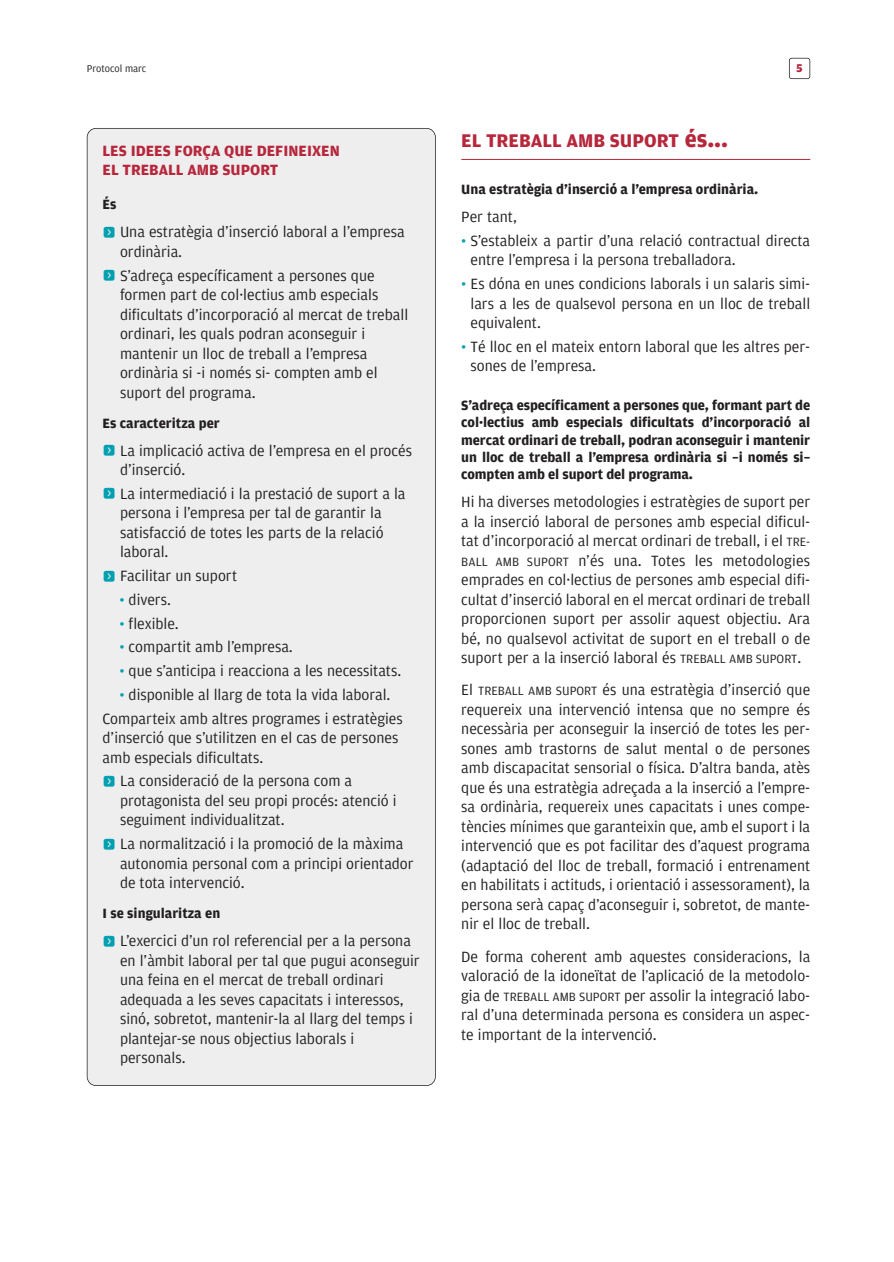
<style>
.page{position:relative;width:894px;height:1262px;background:#fff}
.page>*{position:absolute;margin:0;border:0;box-sizing:border-box;transform-origin:0 0}
.t1{font:700 19.5px "Amplitude";color:#b7273c}
.t2{font:15.75px/19.5px "Amplitude";color:#231f20}
.t3{font:700 15.75px/18.8px "Amplitude";color:#b7273c}
.t4{font:700 14.25px/17.2px "Amplitude";color:#231f20;text-align:justify}
.t5{font:900 12px "Amplitude";color:#b7273c}
.t6{font:10.5px "Amplitude";color:#231f20}
.s1{color:#00a0b0}
.s2{font-size:24px}
.s3{font-size:12.75px}
</style>
<div class="page">
<div style="left:788px;top:58px;width:22px;height:21px;border:2px solid #231f20;border-radius:3px"></div>
<hr style="left:461px;top:159px;width:349px;height:1px;background:#b7273c">
<div style="left:87px;top:129px;width:348px;height:956px;background:#eeeeef;border-radius:9px"></div>
<div style="left:87px;top:128px;width:348px;height:958px;border:2px solid #231f20;border-radius:9px"></div>
<p class="t6" style="left:87px;top:64px;width:61px">Protocol marc</p>
<p class="t5" style="left:796px;top:63px;width:8px">5</p>
<p class="t3" style="left:102px;top:143px;width:239px">LES IDEES FORÇA QUE DEFINEIXEN<br>EL TREBALL AMB SUPORT</p>
<p class="t4" style="left:102px;top:197px;width:16px">És</p>
<p class="t2" style="left:120px;top:223px;width:286px;text-indent:-17px"><sub>f</sub> Una estratègia d’inserció laboral a l’empresa ordinària.</p>
<p class="t2" style="left:120px;top:267px;width:290px;text-indent:-17px"><sub>f</sub> S’adreça específicament a persones que formen part de col·lectius amb especials dificultats d’incorporació al mercat de treball ordinari, les quals podran aconseguir i mantenir un lloc de treball a l’empresa ordinària si -i només si- compten amb el suport del programa.</p>
<p class="t4" style="left:102px;top:415px;width:119px">Es caracteritza per</p>
<p class="t2" style="left:120px;top:442px;width:293px;text-indent:-17px"><sub>f</sub> La implicació activa de l’empresa en el procés d’inserció.</p>
<p class="t2" style="left:120px;top:485px;width:287px;text-indent:-17px"><sub>f</sub> La intermediació i la prestació de suport a la persona i l’empresa per tal de garantir la satisfacció de totes les parts de la relació laboral.</p>
<p class="t2" style="left:102px;top:567px;width:136px"><sub>f</sub> Facilitar un suport</p>
<p class="t2" style="left:119px;top:591px;width:53px"><span class="s1">•</span> divers.</p>
<p class="t2" style="left:119px;top:615px;width:61px"><span class="s1">•</span> flexible.</p>
<p class="t2" style="left:119px;top:638px;width:175px"><span class="s1">•</span> compartit amb l’empresa.</p>
<p class="t2" style="left:119px;top:662px;width:283px"><span class="s1">•</span> que s’anticipa i reacciona a les necessitats.</p>
<p class="t2" style="left:102px;top:684px;width:301px;line-height:23.7px;text-align:center"><span class="s1">•</span> disponible al llarg de tota la vida laboral.<br>Comparteix amb altres programes i estratègies</p>
<p class="t2" style="left:102px;top:729px;width:297px">d’inserció que s’utilitzen en el cas de persones amb especials dificultats.</p>
<p class="t2" style="left:120px;top:772px;width:278px;text-indent:-17px"><sub>f</sub> La consideració de la persona com a protagonista del seu propi procés: atenció i seguiment individualitzat.</p>
<p class="t2" style="left:120px;top:835px;width:295px;text-indent:-17px"><sub>f</sub> La normalització i la promoció de la màxima autonomia personal com a principi orientador de tota intervenció.</p>
<p class="t4" style="left:102px;top:906px;width:119px">I se singularitza en</p>
<p class="t2" style="left:120px;top:932px;width:301px;text-indent:-17px"><sub>f</sub> L’exercici d’un rol referencial per a la persona en l’àmbit laboral per tal que pugui aconseguir una feina en el mercat de treball ordinari adequada a les seves capacitats i interessos, sinó, sobretot, mantenir-la al llarg del temps i plantejar-se nous objectius laborals i personals.</p>
<p class="t1" style="left:461px;top:133px;width:268px">EL TREBALL AMB SUPORT <span class="s2">és...</span></p>
<p class="t4" style="left:461px;top:182px;width:298px">Una estratègia d’inserció a l’empresa ordinària.</p>
<p class="t2" style="left:461px;top:208px;width:57px">Per tant,</p>
<p class="t2" style="left:470px;top:232px;width:341px;text-indent:-9px"><span class="s1">•</span> S’estableix a partir d’una relació contractual directa entre l’empresa i la persona treballadora.</p>
<p class="t2" style="left:470px;top:275px;width:341px;text-align:justify;text-indent:-9px"><span class="s1">•</span> Es dóna en unes condicions laborals i un salaris simi&shy;lars a les de qualsevol persona en un lloc de treball equivalent.</p>
<p class="t2" style="left:470px;top:338px;width:341px;text-indent:-9px"><span class="s1">•</span> Té lloc en el mateix entorn laboral que les altres per&shy;sones de l’empresa.</p>
<p class="t4" style="left:461px;top:398px;width:350px">S’adreça específicament a persones que, formant part de col·lectius amb especials dificultats d’incorporació al mercat ordinari de treball, podran aconseguir i mantenir un lloc de treball a l’empresa ordinària si –i només si– compten amb el suport del programa.</p>
<p class="t2" style="left:461px;top:493px;width:350px;text-align:justify">Hi ha diverses metodologies i estratègies de suport per a la inserció laboral de persones amb especial dificul&shy;tat d’incorporació al mercat ordinari de treball, i el <span class="s3">TRE-BALL AMB SUPORT</span> n’és una. Totes les metodologies emprades en col·lectius de persones amb especial difi&shy;cultat d’inserció laboral en el mercat ordinari de treball proporcionen suport per assolir aquest objectiu. Ara bé, no qualsevol activitat de suport en el treball o de suport per a la inserció laboral és <span class="s3">TREBALL AMB SUPORT</span>.</p>
<p class="t2" style="left:461px;top:681px;width:350px;text-align:justify">El <span class="s3">TREBALL AMB SUPORT</span> és una estratègia d’inserció que requereix una intervenció intensa que no sempre és necessària per aconseguir la inserció de totes les per&shy;sones amb trastorns de salut mental o de persones amb discapacitat sensorial o física. D’altra banda, atès que és una estratègia adreçada a la inserció a l’empre&shy;sa ordinària, requereix unes capacitats i unes compe&shy;tències mínimes que garanteixin que, amb el suport i la intervenció que es pot facilitar des d’aquest programa (adaptació del lloc de treball, formació i entrenament en habilitats i actituds, i orientació i assessorament), la persona serà capaç d’aconseguir i, sobretot, de mante&shy;nir el lloc de treball.</p>
<p class="t2" style="left:461px;top:947px;width:350px;text-align:justify">De forma coherent amb aquestes consideracions, la valoració de la idoneïtat de l’aplicació de la metodolo&shy;gia de <span class="s3">TREBALL AMB SUPORT</span> per assolir la integració labo&shy;ral d’una determinada persona es considera un aspec&shy;te important de la intervenció.</p>
</div>
